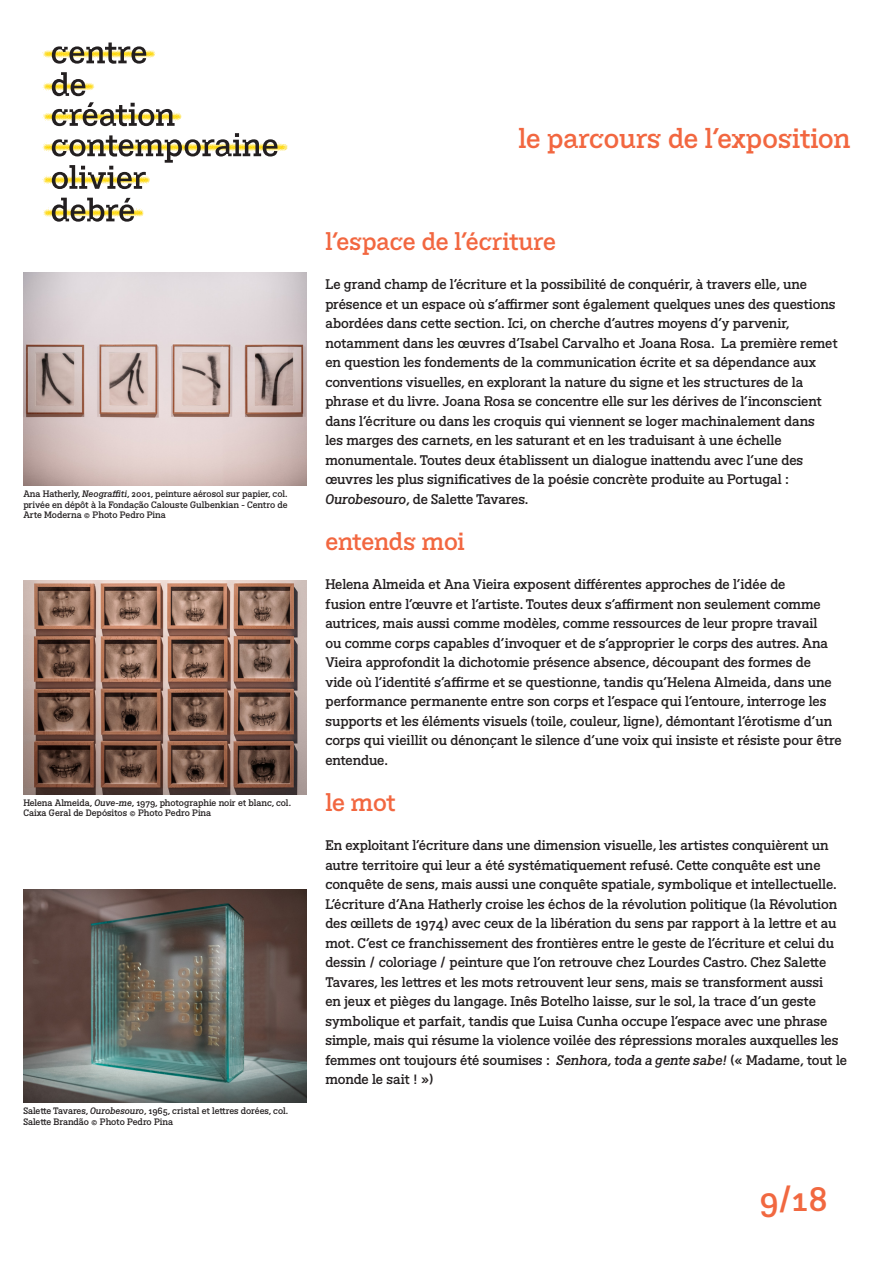
<style>
.page{position:relative;width:893px;height:1263px;background:#fff}
.page>*{position:absolute;margin:0;border:0;box-sizing:border-box;transform-origin:0 0}
.t1{font:33.3px "BVHCCCOD";color:#f16840}
.t2{font:27px "BVHCCCOD Titrage";letter-spacing:-.01em;color:#f26740}
.t3{font:24px "BVHCCCOD Titrage";letter-spacing:-.01em;color:#f26740}
.t4{font:13.5px/19.5px "BVHCCCOD";letter-spacing:-.005em;color:#231f20}
.t5{font:9px/10.8px "BVHCCCOD";letter-spacing:-.01em;color:#231f20}
.s1{font-style:italic}
</style>
<div class="page">
<img style="left:43px;top:50px;width:244px;height:167px">
<svg style="left:52px;top:43px;width:94px;height:21px"></svg>
<svg style="left:52px;top:72px;width:33px;height:24px"></svg>
<svg style="left:52px;top:102px;width:123px;height:24px"></svg>
<svg style="left:52px;top:133px;width:226px;height:56px"></svg>
<svg style="left:52px;top:198px;width:82px;height:24px"></svg>
<img style="left:23px;top:272px;width:283px;height:213px">
<img style="left:23px;top:581px;width:283px;height:213px">
<img style="left:23px;top:890px;width:283px;height:213px">
<p class="t5" style="left:23px;top:489px;width:266px;text-align:justify">Ana Hatherly, <span class="s1">Neograffiti</span>, 2001, peinture aérosol sur papier, col. privée en dépôt à la Fondação Calouste Gulbenkian - Centro de Arte Moderna © Photo Pedro Pina</p>
<p class="t5" style="left:23px;top:797px;width:269px">Helena Almeida, <span class="s1">Ouve-me</span>, 1979, photographie noir et blanc, col.<br>Caixa Geral de Depósitos © Photo Pedro Pina</p>
<p class="t5" style="left:23px;top:1106px;width:266px">Salette Tavares, <span class="s1">Ourobesouro</span>, 1965, cristal et lettres dorées, col.<br>Salette Brandão © Photo Pedro Pina</p>
<p class="t2" style="left:518px;top:120px;width:333px">le parcours de l’exposition</p>
<p class="t3" style="left:325px;top:226px;width:232px">l’espace de l’écriture</p>
<p class="t4" style="left:325px;top:275px;width:514px">Le grand champ de l’écriture et la possibilité de conquérir, à travers elle, une présence et un espace où s’affirmer sont également quelques unes des questions abordées dans cette section. Ici, on cherche d’autres moyens d’y parvenir, notamment dans les œuvres d’Isabel Carvalho et Joana Rosa. La première remet en question les fondements de la communication écrite et sa dépendance aux conventions visuelles, en explorant la nature du signe et les structures de la phrase et du livre. Joana Rosa se concentre elle sur les dérives de l’inconscient dans l’écriture ou dans les croquis qui viennent se loger machinalement dans<br>les marges des carnets, en les saturant et en les traduisant à une échelle monumentale. Toutes deux établissent un dialogue inattendu avec l’une des œuvres les plus significatives de la poésie concrète produite au Portugal :<br><span class="s1">Ourobesouro</span>, de Salette Tavares.</p>
<p class="t3" style="left:325px;top:526px;width:141px">entends moi</p>
<p class="t4" style="left:325px;top:575px;width:518px">Helena Almeida et Ana Vieira exposent différentes approches de l’idée de<br>fusion entre l’œuvre et l’artiste. Toutes deux s’affirment non seulement comme autrices, mais aussi comme modèles, comme ressources de leur propre travail<br>ou comme corps capables d’invoquer et de s’approprier le corps des autres. Ana Vieira approfondit la dichotomie présence absence, découpant des formes de<br>vide où l’identité s’affirme et se questionne, tandis qu’Helena Almeida, dans une performance permanente entre son corps et l’espace qui l’entoure, interroge les supports et les éléments visuels (toile, couleur, ligne), démontant l’érotisme d’un corps qui vieillit ou dénonçant le silence d’une voix qui insiste et résiste pour être entendue.</p>
<p class="t3" style="left:325px;top:787px;width:72px">le mot</p>
<p class="t4" style="left:325px;top:836px;width:523px">En exploitant l’écriture dans une dimension visuelle, les artistes conquièrent un autre territoire qui leur a été systématiquement refusé. Cette conquête est une conquête de sens, mais aussi une conquête spatiale, symbolique et intellectuelle.<br>L’écriture d’Ana Hatherly croise les échos de la révolution politique (la Révolution des œillets de 1974) avec ceux de la libération du sens par rapport à la lettre et au mot. C’est ce franchissement des frontières entre le geste de l’écriture et celui du dessin / coloriage / peinture que l’on retrouve chez Lourdes Castro. Chez Salette Tavares, les lettres et les mots retrouvent leur sens, mais se transforment aussi<br>en jeux et pièges du langage. Inês Botelho laisse, sur le sol, la trace d’un geste symbolique et parfait, tandis que Luisa Cunha occupe l’espace avec une phrase simple, mais qui résume la violence voilée des répressions morales auxquelles les femmes ont toujours été soumises : <span class="s1">Senhora, toda a gente sabe!</span> (« Madame, tout le monde le sait ! »)</p>
<h1 class="t1" style="left:759px;top:1177px;width:70px">9/18</h1>
</div>
